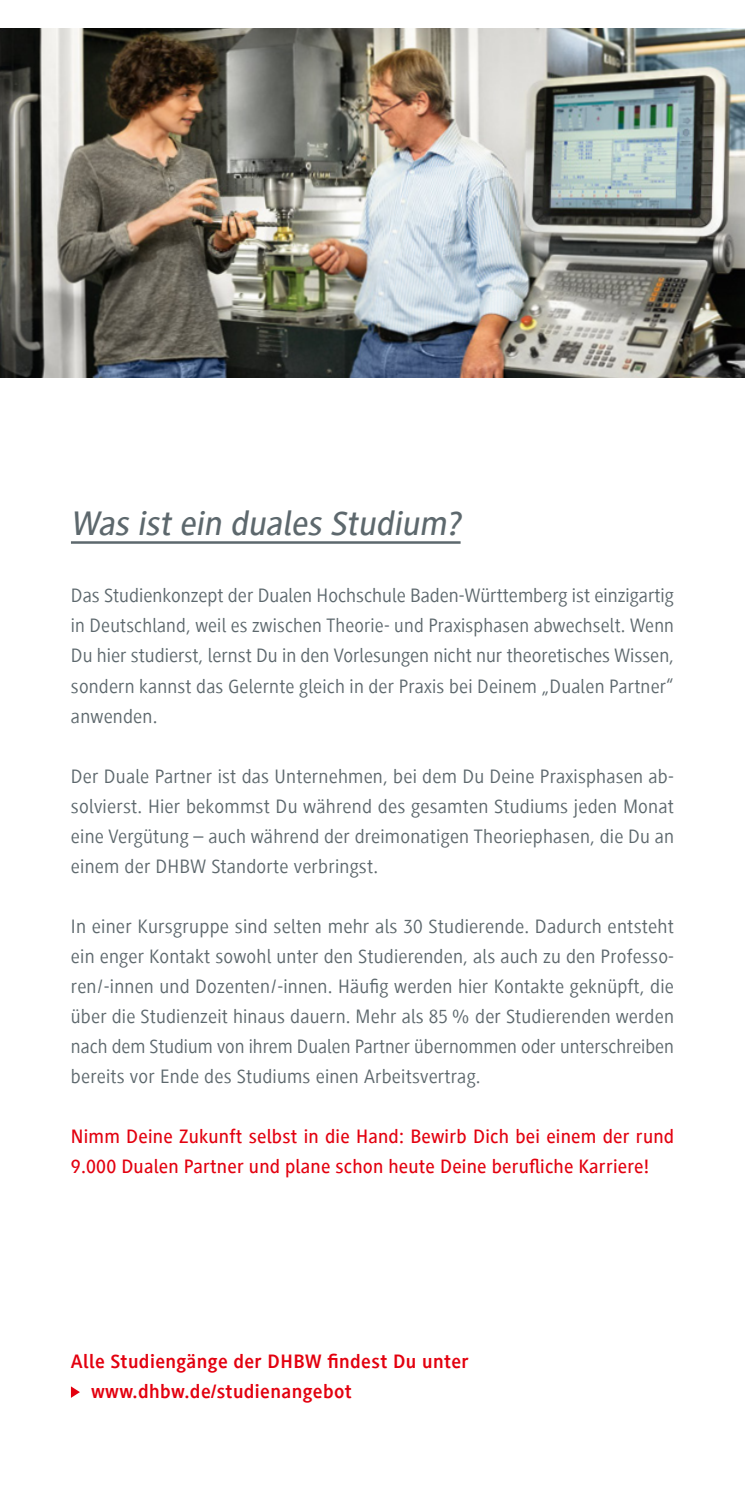
<style>
.page{position:relative;width:745px;height:1489px;background:#fff}
.page>*{position:absolute;margin:0;border:0;box-sizing:border-box;transform-origin:0 0}
.t1{font:italic 500 35px "Generis Sans Com";color:#5d686d}
.t2{font:20px/30px "Generis Sans Com";letter-spacing:.01em;color:#5d686d;text-align:justify}
.t3{font:500 20px/30px "Generis Sans Com";letter-spacing:.01em;color:#e3000f}
.t4{font:700 20px/30px "Generis Sans Com";letter-spacing:.02em;color:#e3000f}
</style>
<div class="page">
<hr style="left:71px;top:541px;width:389px;height:2px;background:#5d686d">
<svg style="left:71px;top:1386px;width:9px;height:11px"></svg>
<img style="left:0;top:28px;width:744px;height:349px">
<h1 class="t1" style="left:71px;top:504px;width:397px">Was istein duales Studium?</h1>
<p class="t2" style="left:71px;top:581px;width:604px">Das Studienkonzept der Dualen Hochschule Baden-Württemberg ist einzigartig in Deutschland, weil es zwischen Theorie- und Praxisphasen abwechselt. Wenn Du hier studierst, lernst Du in den Vorlesungen nicht nur theoretisches Wissen, sondern kannst das Gelernte gleich in der Praxis bei Deinem „Dualen Partner“ anwenden.</p>
<p class="t2" style="left:71px;top:761px;width:604px">Der Duale Partner ist das Unternehmen, bei dem Du Deine Praxisphasen ab&shy;solvierst. Hier bekommst Du während des gesamten Studiums jeden Monat eine Vergütung – auch während der dreimonatigen Theoriephasen, die Du an einem der DHBW Standorte verbringst.</p>
<p class="t2" style="left:71px;top:911px;width:604px">In einer Kursgruppe sind selten mehr als 30 Studierende. Dadurch entsteht ein enger Kontakt sowohl unter den Studierenden, als auch zu den Professo&shy;ren / -innen und Dozenten / -innen. Häufig werden hier Kontakte geknüpft, die über die Studienzeit hinaus dauern. Mehr als 85% der Studierenden werden nach dem Studium von ihrem Dualen Partner übernommen oder unterschreiben bereits vor Ende des Studiums einen Arbeitsvertrag.</p>
<p class="t3" style="left:71px;top:1121px;width:604px">Nimm Deine Zukunft selbst in die Hand: Bewirb Dich bei einem der rund<br>9.000 Dualen Partner und plane schon heute Deine berufliche Karriere!</p>
<p class="t4" style="left:91px;top:1346px;width:379px;text-indent:-20px">Alle Studiengänge der DHBW findest Du unter www.dhbw.de/studienangebot</p>
</div>
